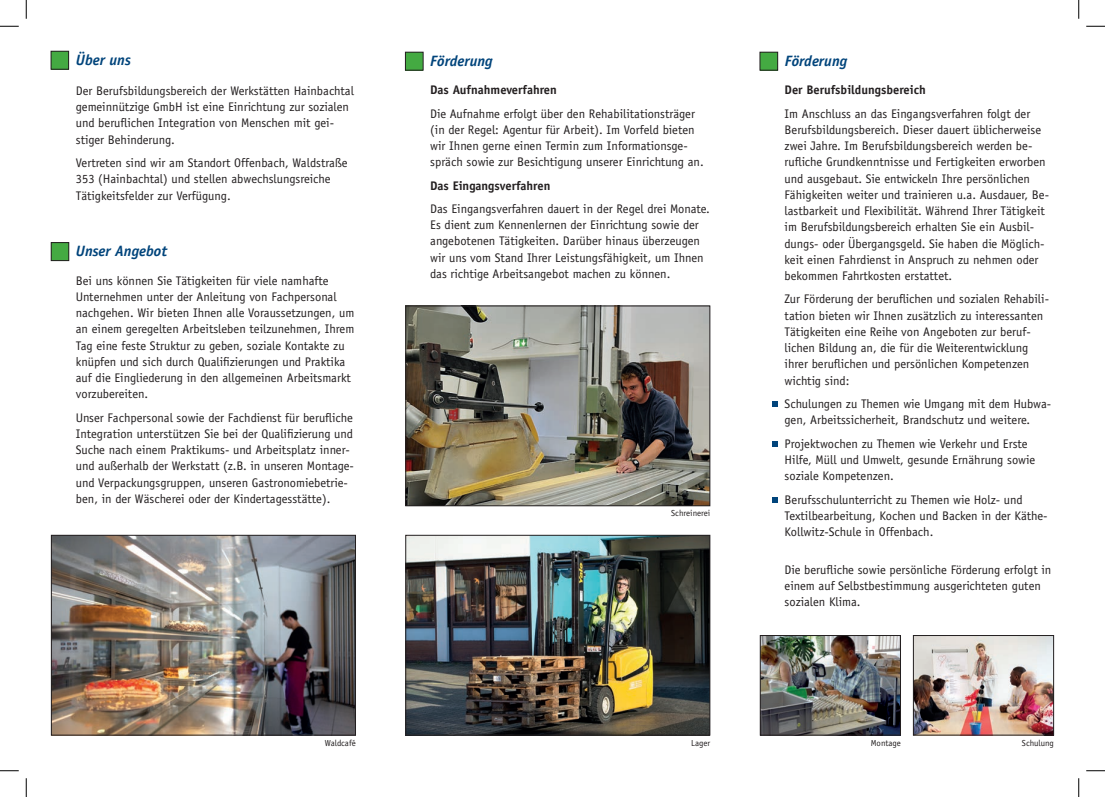
<style>
.page{position:relative;width:1105px;height:797px;background:#fff}
.page>*{position:absolute;margin:0;border:0;box-sizing:border-box;transform-origin:0 0}
.t1{font:italic 700 15px "Officina Sans";color:#00447b}
.t2{font:12.5px/16.2px "Officina Sans";color:#231f20}
.t3{font:700 12.5px "Officina Sans";color:#231f20}
.t4{font:8.75px "Officina Sans";color:#231f20}
</style>
<div class="page">
<div style="left:51px;top:51px;width:18px;height:18px;background:#44aa42"></div>
<div style="left:51px;top:51px;width:18px;height:18px;border:1px solid #231f20"></div>
<div style="left:405px;top:52px;width:18px;height:18px;background:#44aa42"></div>
<div style="left:405px;top:52px;width:18px;height:18px;border:1px solid #231f20"></div>
<div style="left:760px;top:52px;width:18px;height:18px;background:#44aa42"></div>
<div style="left:760px;top:52px;width:18px;height:18px;border:1px solid #231f20"></div>
<div style="left:51px;top:242px;width:18px;height:18px;background:#44aa42"></div>
<div style="left:51px;top:242px;width:18px;height:19px;border:1px solid #231f20"></div>
<svg style="left:772px;top:402px;width:6px;height:5px"></svg>
<svg style="left:772px;top:441px;width:6px;height:5px"></svg>
<svg style="left:772px;top:497px;width:6px;height:5px"></svg>
<img style="left:53px;top:537px;width:301px;height:196px">
<div style="left:51px;top:535px;width:305px;height:200px;border:1px solid #231f20"></div>
<img style="left:407px;top:537px;width:301px;height:196px">
<div style="left:405px;top:535px;width:305px;height:200px;border:1px solid #231f20"></div>
<img style="left:407px;top:308px;width:301px;height:196px">
<div style="left:405px;top:306px;width:305px;height:200px;border:1px solid #231f20"></div>
<img style="left:762px;top:637px;width:137px;height:96px">
<div style="left:760px;top:635px;width:141px;height:100px;border:1px solid #231f20"></div>
<img style="left:915px;top:637px;width:137px;height:96px">
<div style="left:913px;top:635px;width:141px;height:100px;border:1px solid #231f20"></div>
<svg style="left:0;top:25px;width:19px;height:2px"></svg>
<svg style="left:1086px;top:25px;width:19px;height:2px"></svg>
<svg style="left:0;top:770px;width:19px;height:1px"></svg>
<svg style="left:1086px;top:770px;width:19px;height:1px"></svg>
<svg style="left:25px;top:0;width:2px;height:19px"></svg>
<svg style="left:25px;top:778px;width:2px;height:19px"></svg>
<svg style="left:1078px;top:0;width:1px;height:19px"></svg>
<svg style="left:1078px;top:778px;width:1px;height:19px"></svg>
<p class="t1" style="left:76px;top:50px;width:57px">Über uns</p>
<p class="t2" style="left:76px;top:83px;width:280px">Der Berufsbildungsbereich der Werkstätten Hainbachtal gemeinnützige GmbH ist eine Einrichtung zur sozialen und beruflichen Integration von Menschen mit gei&shy;stiger Behinderung.</p>
<p class="t2" style="left:76px;top:155px;width:273px">Vertreten sind wir am Standort Offenbach, Waldstraße<br>353 (Hainbachtal) und stellen abwechslungsreiche<br>Tätigkeitsfelder zur Verfügung.</p>
<p class="t1" style="left:76px;top:242px;width:93px">Unser Angebot</p>
<p class="t2" style="left:76px;top:272px;width:280px">Bei uns können Sie Tätigkeiten für viele namhafte Unternehmen unter der Anleitung von Fachpersonal nachgehen. Wir bieten Ihnen alle Voraussetzungen, um an einem geregelten Arbeitsleben teilzunehmen, Ihrem Tag eine feste Struktur zu geben, soziale Kontakte zu knüpfen und sich durch Qualifizierungen und Praktika auf die Eingliederung in den allgemeinen Arbeitsmarkt vorzubereiten.</p>
<p class="t2" style="left:76px;top:409px;width:280px">Unser Fachpersonal sowie der Fachdienst für berufliche Integration unterstützen Sie bei der Qualifizierung und Suche nach einem Praktikums- und Arbeitsplatz inner&shy;und außerhalb der Werkstatt (z.B. in unseren Montage&shy;und Verpackungsgruppen, unseren Gastronomiebetrie&shy;ben, in der Wäscherei oder der Kindertagesstätte).</p>
<p class="t1" style="left:430px;top:52px;width:64px">Förderung</p>
<p class="t1" style="left:785px;top:52px;width:64px">Förderung</p>
<p class="t3" style="left:430px;top:82px;width:128px">Das Aufnahmeverfahren</p>
<p class="t2" style="left:430px;top:105px;width:275px">Die Aufnahme erfolgt über den Rehabilitationsträger (in der Regel: Agentur für Arbeit). Im Vorfeld bieten wir Ihnen gerne einen Termin zum Informationsge&shy;spräch sowie zur Besichtigung unserer Einrichtung an.</p>
<p class="t3" style="left:430px;top:177px;width:122px">Das Eingangsverfahren</p>
<p class="t2" style="left:430px;top:201px;width:281px">Das Eingangsverfahren dauert in der Regel drei Monate.<br>Es dient zum Kennenlernen der Einrichtung sowie der angebotenen Tätigkeiten. Darüber hinaus überzeugen wir uns vom Stand Ihrer Leistungsfähigkeit, um Ihnen das richtige Arbeitsangebot machen zu können.</p>
<p class="t4" style="left:671px;top:508px;width:40px">Schreinerei</p>
<p class="t3" style="left:785px;top:82px;width:143px">Der Berufsbildungsbereich</p>
<p class="t2" style="left:785px;top:105px;width:266px">Im Anschluss an das Eingangsverfahren folgt der Berufsbildungsbereich. Dieser dauert üblicherweise zwei Jahre. Im Berufsbildungsbereich werden be&shy;rufliche Grundkenntnisse und Fertigkeiten erworben und ausgebaut. Sie entwickeln Ihre persönlichen Fähigkeiten weiter und trainieren u.a. Ausdauer, Be&shy;lastbarkeit und Flexibilität. Während Ihrer Tätigkeit im Berufsbildungsbereich erhalten Sie ein Ausbil&shy;dungs- oder Übergangsgeld. Sie haben die Möglich&shy;keit einen Fahrdienst in Anspruch zu nehmen oder bekommen Fahrtkosten erstattet.</p>
<p class="t2" style="left:785px;top:291px;width:266px">Zur Förderung der beruflichen und sozialen Rehabili&shy;tation bieten wir Ihnen zusätzlich zu interessanten Tätigkeiten eine Reihe von Angeboten zur beruf&shy;lichen Bildung an, die für die Weiterentwicklung ihrer beruflichen und persönlichen Kompetenzen wichtig sind:</p>
<p class="t2" style="left:785px;top:396px;width:268px">Schulungen zu Themen wie Umgang mit dem Hubwa&shy;gen, Arbeitssicherheit, Brandschutz und weitere.</p>
<p class="t2" style="left:785px;top:435px;width:252px">Projektwochen zu Themen wie Verkehr und Erste<br>Hilfe, Müll und Umwelt, gesunde Ernährung sowie soziale Kompetenzen.</p>
<p class="t2" style="left:785px;top:491px;width:265px">Berufsschulunterricht zu Themen wie Holz- und<br>Textilbearbeitung, Kochen und Backen in der Käthe-<br>Kollwitz-Schule in Offenbach.</p>
<p class="t2" style="left:785px;top:561px;width:268px">Die berufliche sowie persönliche Förderung erfolgt in einem auf Selbstbestimmung ausgerichteten guten sozialen Klima.</p>
<p class="t4" style="left:325px;top:737px;width:32px">Waldcafé</p>
<p class="t4" style="left:691px;top:737px;width:20px">Lager</p>
<p class="t4" style="left:871px;top:737px;width:31px">Montage</p>
<p class="t4" style="left:1022px;top:737px;width:33px">Schulung</p>
</div>
